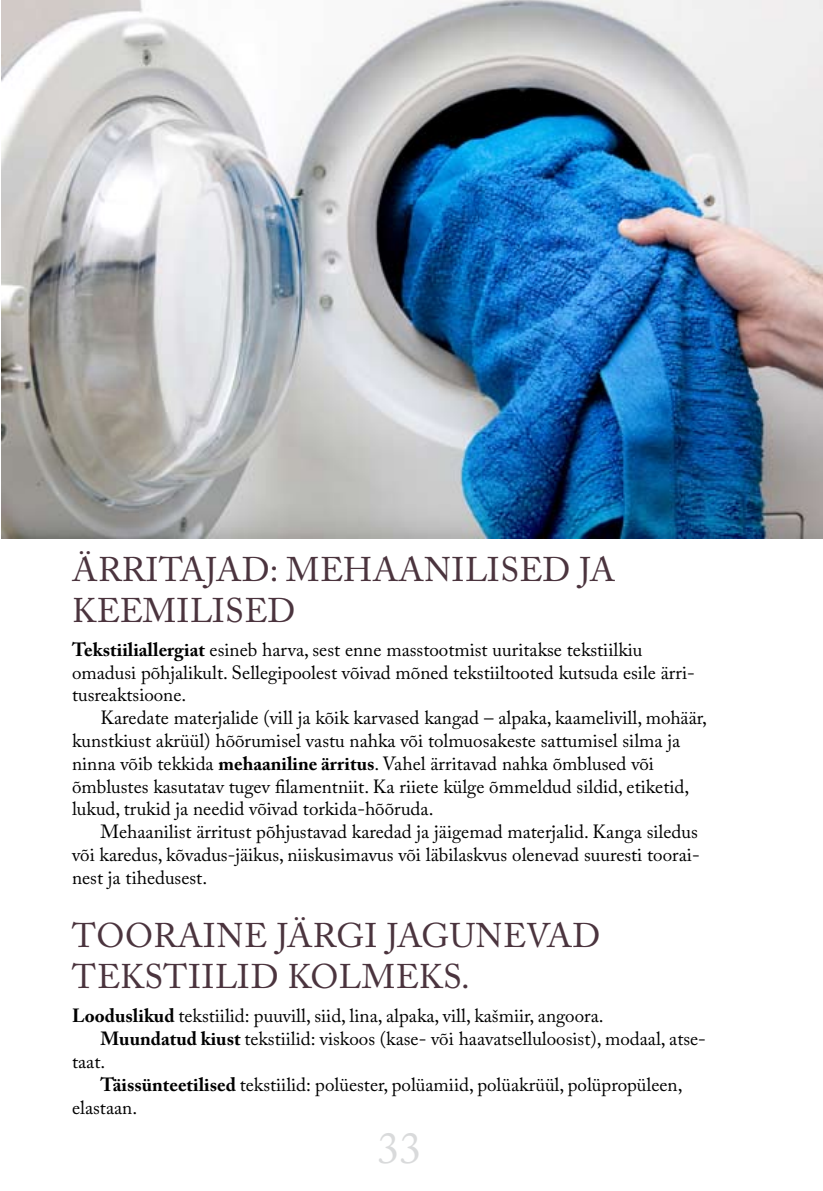
<style>
.page{position:relative;width:823px;height:1191px;background:#fff}
.page>*{position:absolute;margin:0;border:0;box-sizing:border-box;transform-origin:0 0}
.t1{font:44px "Adobe Caslon Pro";color:#d9dadb}
.t2{font:34px "Adobe Caslon Pro";letter-spacing:.005em;color:#4b343e}
.t3{font:19px/22.8px "Adobe Caslon Pro";color:#000}
.s1{font-weight:700}
</style>
<div class="page">
<img style="left:1px;top:0;width:821px;height:538px">
<h2 class="t2" style="left:72px;top:549px;width:238px">Ärritajad: mehaanilise</h2>
<h2 class="t2" style="left:542px;top:549px;width:63px">d ja</h2>
<h2 class="t2" style="left:72px;top:590px;width:23px">keemilise</h2>
<h2 class="t2" style="left:267px;top:590px;width:29px">d</h2>
<p class="t3" style="left:72px;top:638px;width:624px"><span class="s1">Tekstiiliallergiat</span> esineb harva, sest enne masstootmist uuritakse tekstiilkiu omadusi põhjalikult. Sellegipoolest võivad mõned tekstiiltooted kutsuda esile ärri&shy;tusreaktsioone.</p>
<p class="t3" style="left:72px;top:706px;width:636px;text-indent:28px">Karedate materjalide (vill ja kõik karvased kangad – alpaka, kaamelivill, mohäär, kunstkiust akrüül) hõõrumisel vastu nahka või tolmuosakeste sattumisel silma ja ninna võib tekkida <span class="s1">mehaaniline ärritus</span>. Vahel ärritavad nahka õmblused või õmblustes kasutatav tugev filamentniit. Ka riiete külge õmmeldud sildid, etiketid, lukud, trukid ja needid võivad torkida-hõõruda.</p>
<p class="t3" style="left:72px;top:820px;width:628px;text-align:justify;text-indent:28px">Mehaanilist ärritust põhjustavad karedad ja jäigemad materjalid. Kanga siledus või karedus, kõvadus-jäikus, niiskusimavus või läbilaskvus olenevad suuresti toorai&shy;nest ja tihedusest.</p>
<h2 class="t2" style="left:72px;top:915px;width:129px">Too raine</h2>
<h2 class="t2" style="left:276px;top:915px;width:224px">järgi jaguneva</h2>
<h2 class="t2" style="left:572px;top:915px;width:29px">d</h2>
<h2 class="t2" style="left:72px;top:956px;width:21px">tekstiili</h2>
<h2 class="t2" style="left:250px;top:956px;width:63px">d kolmeks</h2>
<h2 class="t2" style="left:461px;top:956px;width:10px">.</h2>
<p class="t3" style="left:72px;top:1004px;width:533px"><span class="s1">Looduslikud</span> tekstiilid: puuvill, siid, lina, alpaka, vill, kašmiir, angoora.</p>
<p class="t3" style="left:100px;top:1027px;width:606px"><span class="s1">Muundatud kiust</span> tekstiilid: viskoos (kase- või haavatselluloosist), modaal, atse-</p>
<p class="t3" style="left:72px;top:1050px;width:35px">taat.</p>
<p class="t3" style="left:100px;top:1073px;width:583px"><span class="s1">Täissünteetilised</span> tekstiilid: polüester, polüamiid, polüakrüül, polüpropüleen,</p>
<p class="t3" style="left:72px;top:1095px;width:67px">elastaan.</p>
<h1 class="t1" style="left:377px;top:1122px;width:45px">33</h1>
</div>
